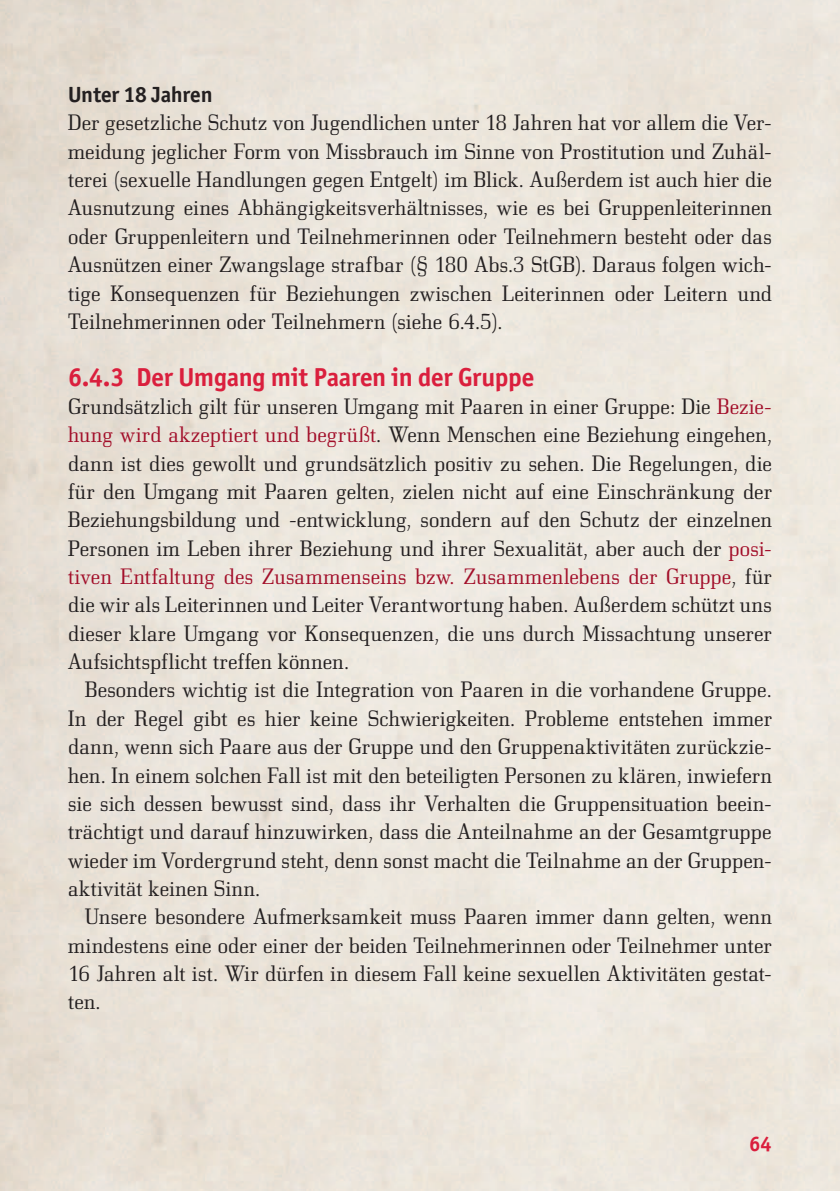
<style>
.page{position:relative;width:840px;height:1191px;background:#fff}
.page>*{position:absolute;margin:0;border:0;box-sizing:border-box;transform-origin:0 0}
.t1{font:700 26px "Officina Sans ITC Std";letter-spacing:-.01em;color:#da1f3d}
.t2{font:22px/28.4px "Bodonitown";letter-spacing:.015em;color:#231f20;text-align:justify}
.t3{font:700 22px "Officina Sans ITC Std";letter-spacing:-.01em;color:#231f20}
.t4{font:700 21px "Officina Sans ITC Std";color:#da1f3d}
.s1{color:#a20e29}
</style>
<div class="page">
<p class="t3" style="left:68px;top:81px;width:146px">Unter 18 Jahren</p>
<p class="t2" style="left:68px;top:109px;width:705px">Der gesetzliche Schutz von Jugendlichen unter 18 Jahren hat vor allem die Ver&shy;meidung jeglicher Form von Missbrauch im Sinne von Prostitution und Zuhäl&shy;terei (sexuelle Handlungen gegen Entgelt) im Blick. Außerdem ist auch hier die Ausnutzung eines Abhängigkeitsverhältnisses, wie es bei Gruppenleiterinnen oder Gruppenleitern und Teilnehmerinnen oder Teilnehmern besteht oder das Ausnützen einer Zwangslage strafbar (§ 180 Abs.3 StGB). Daraus folgen wich&shy;tige Konsequenzen für Beziehungen zwischen Leiterinnen oder Leitern und Teilnehmerinnen oder Teilnehmern (siehe 6.4.5).</p>
<p class="t1" style="left:68px;top:361px;width:467px">6.4.3 Der Umgang mit Paaren in der Gruppe</p>
<p class="t2" style="left:68px;top:392px;width:705px">Grundsätzlich gilt für unseren Umgang mit Paaren in einer Gruppe: Die <span class="s1">Bezie&shy;hung wird akzeptiert und begrüßt</span>. Wenn Menschen eine Beziehung eingehen, dann ist dies gewollt und grundsätzlich positiv zu sehen. Die Regelungen, die für den Umgang mit Paaren gelten, zielen nicht auf eine Einschränkung der Beziehungsbildung und -entwicklung, sondern auf den Schutz der einzelnen Personen im Leben ihrer Beziehung und ihrer Sexualität, aber auch der <span class="s1">posi&shy;tiven Entfaltung des Zusammenseins bzw. Zusammenlebens der Gruppe</span>, für die wir als Leiterinnen und Leiter Verantwortung haben. Außerdem schützt uns dieser klare Umgang vor Konsequenzen, die uns durch Missachtung unserer Aufsichtspflicht treffen können.</p>
<p class="t2" style="left:68px;top:675px;width:705px;text-indent:17px">Besonders wichtig ist die Integration von Paaren in die vorhandene Gruppe.<br>In der Regel gibt es hier keine Schwierigkeiten. Probleme entstehen immer dann, wenn sich Paare aus der Gruppe und den Gruppenaktivitäten zurückzie&shy;hen. In einem solchen Fall ist mit den beteiligten Personen zu klären, inwiefern sie sich dessen bewusst sind, dass ihr Verhalten die Gruppensituation beein&shy;trächtigt und darauf hinzuwirken, dass die Anteilnahme an der Gesamtgruppe wieder im Vordergrund steht, denn sonst macht die Teilnahme an der Gruppen&shy;aktivität keinen Sinn.</p>
<p class="t2" style="left:68px;top:902px;width:705px;text-indent:17px">Unsere besondere Aufmerksamkeit muss Paaren immer dann gelten, wenn mindestens eine oder einer der beiden Teilnehmerinnen oder Teilnehmer unter 16 Jahren alt ist. Wir dürfen in diesem Fall keine sexuellen Aktivitäten gestat&shy;ten.</p>
<p class="t4" style="left:748px;top:1131px;width:24px">64</p>
</div>
